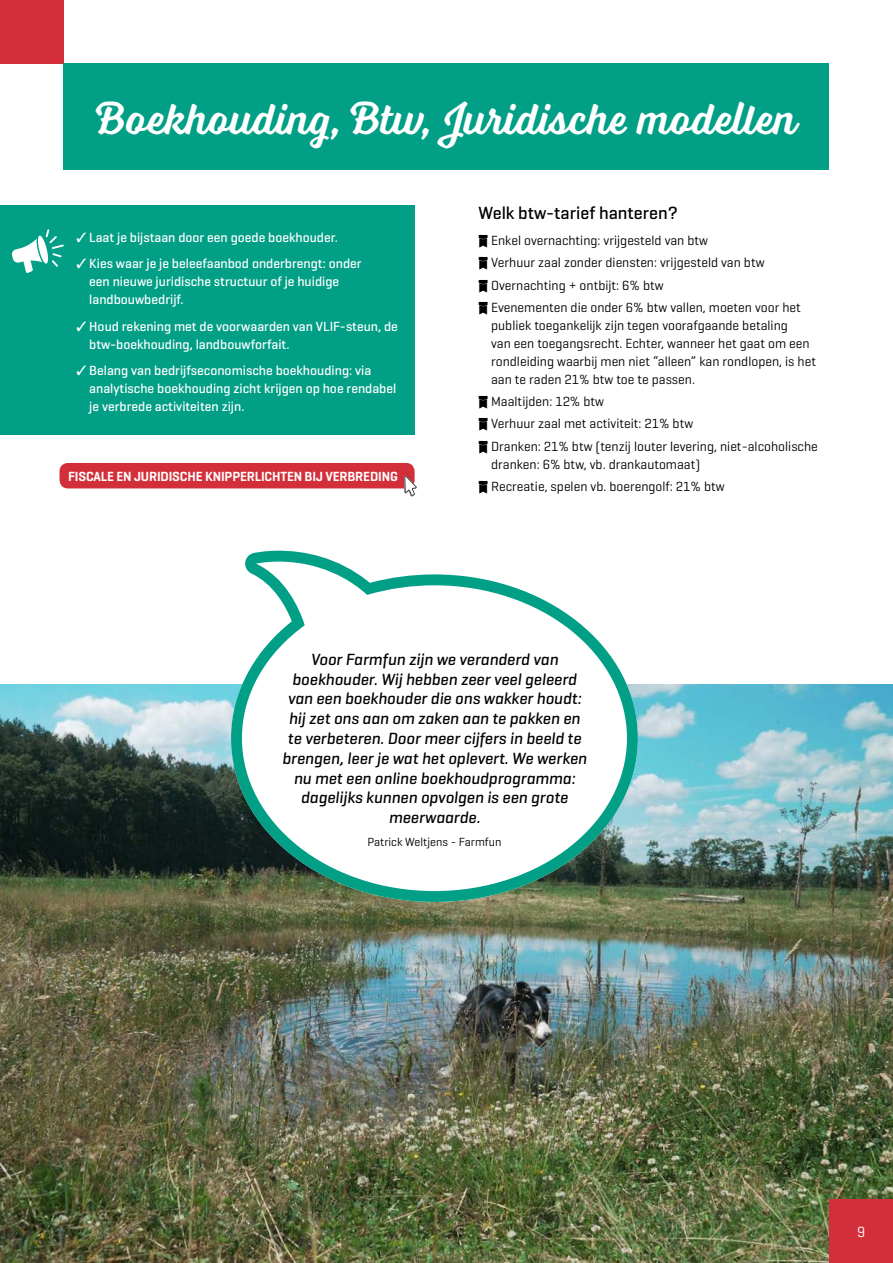
<style>
.page{position:relative;width:893px;height:1263px;background:#fff}
.page>*{position:absolute;margin:0;border:0;box-sizing:border-box;transform-origin:0 0}
.t1{font:46.5px "Voltage";color:#fff}
.t2{font:500 18px "Geogrotesque";color:#000}
.t3{font:italic 500 16.5px/19.8px "Geogrotesque";color:#000;text-align:center}
.t4{font:15px "Geogrotesque";color:#fff}
.t5{font:13.5px/18px "Geogrotesque";color:#000}
.t6{font:500 13.5px/18px "Geogrotesque";color:#fff}
.t7{font:600 13.5px "Geogrotesque";letter-spacing:-.01em;color:#fff}
.t8{font:12px "Geogrotesque";color:#000}
.s1{font-family:"Voltage";font-size:15px}
</style>
<div class="page">
<img style="left:0;top:685px;width:893px;height:578px">
<div style="left:0;top:0;width:64px;height:64px;background:#d32f3a"></div>
<div style="left:829px;top:1199px;width:64px;height:64px;background:#d32f3a"></div>
<div style="left:64px;top:64px;width:765px;height:106px;background:#009f86"></div>
<div style="left:0;top:205px;width:415px;height:230px;background:#009f86"></div>
<svg style="left:11px;top:229px;width:53px;height:44px"></svg>
<div style="left:60px;top:463px;width:355px;height:25px;background:#d32f3a;border-radius:9px"></div>
<svg style="left:404px;top:476px;width:13px;height:20px"></svg>
<svg style="left:231px;top:551px;width:407px;height:351px"></svg>
<p class="t1" style="left:96px;top:91px;width:703px">Boekhouding, Btw, Juridische modellen</p>
<p class="t6" style="left:77px;top:228px;width:263px">✓ Laat je bijstaan door een goede boekhouder.</p>
<p class="t6" style="left:89px;top:254px;width:274px;text-indent:-13px">✓ Kies waar je je beleefaanbod onderbrengt: onder een nieuwe juridische structuur of je huidige landbouwbedrijf.</p>
<p class="t6" style="left:89px;top:317px;width:310px;text-indent:-13px">✓ Houd rekening met de voorwaarden van VLIF-steun, de btw-boekhouding, landbouwforfait.</p>
<p class="t6" style="left:89px;top:361px;width:309px;text-indent:-13px">✓ Belang van bedrijfseconomische boekhouding: via analytische boekhouding zicht krijgen op hoe rendabel je verbrede activiteiten zijn.</p>
<p class="t7" style="left:68px;top:468px;width:331px">FISCALE EN JURIDISCHE KNIPPERLICHTEN BIJ VERBREDING</p>
<p class="t2" style="left:478px;top:201px;width:201px">Welk btw-tarief hanteren?</p>
<p class="t5" style="left:478px;top:231px;width:231px"><span class="s1">c</span> Enkel overnachting: vrijgesteld van btw</p>
<p class="t5" style="left:478px;top:253px;width:288px"><span class="s1">c</span> Verhuur zaal zonder diensten: vrijgesteld van btw</p>
<p class="t5" style="left:478px;top:276px;width:187px"><span class="s1">c</span> Overnachting + ontbijt: 6% btw</p>
<p class="t5" style="left:491px;top:298px;width:326px;text-indent:-13px"><span class="s1">c</span> Evenementen die onder 6% btw vallen, moeten voor het publiek toegankelijk zijn tegen voorafgaande betaling<br>van een toegangsrecht. Echter, wanneer het gaat om een rondleiding waarbij men niet “alleen” kan rondlopen, is het aan te raden 21% btw toe te passen.</p>
<p class="t5" style="left:478px;top:392px;width:127px"><span class="s1">c</span> Maaltijden: 12% btw</p>
<p class="t5" style="left:478px;top:414px;width:216px"><span class="s1">c</span> Verhuur zaal met activiteit: 21% btw</p>
<p class="t5" style="left:491px;top:437px;width:328px;text-indent:-13px"><span class="s1">c</span> Dranken: 21% btw (tenzij louter levering, niet-alcoholische dranken: 6% btw, vb. drankautomaat)</p>
<p class="t5" style="left:478px;top:477px;width:248px"><span class="s1">c</span> Recreatie, spelen vb. boerengolf: 21% btw</p>
<p class="t3" style="left:282px;top:649px;width:306px">Voor Farmfun zijn we veranderd van boekhouder. Wij hebben zeer veel geleerd van een boekhouder die ons wakker houdt: hij zet ons aan om zaken aan te pakken en te verbeteren. Door meer cijfers in beeld te brengen, leer je wat het oplevert. We werken nu met een online boekhoudprogramma: dagelijks kunnen opvolgen is een grote meerwaarde.</p>
<p class="t8" style="left:367px;top:834px;width:136px">Patrick Weltjens - Farmfun</p>
<p class="t4" style="left:857px;top:1222px;width:10px">9</p>
</div>
